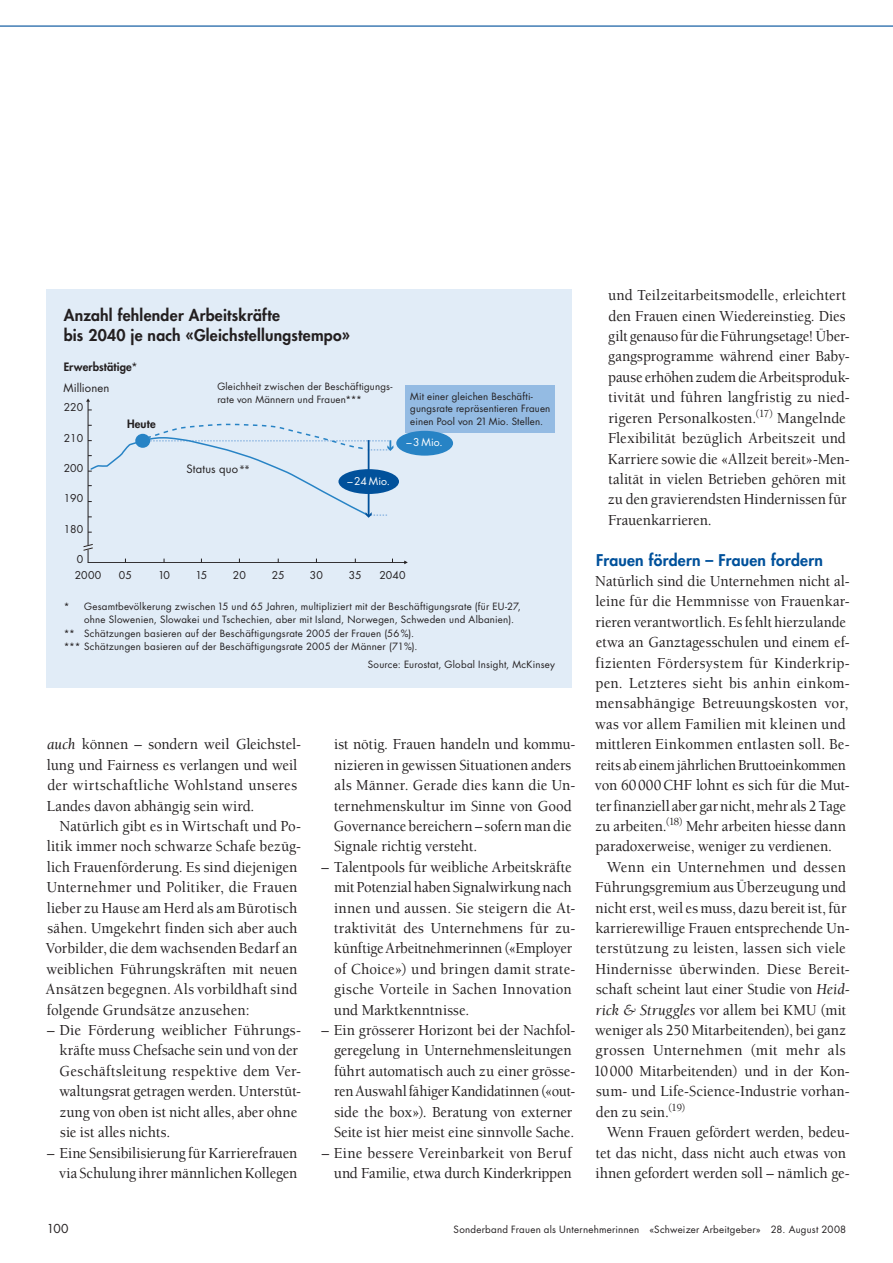
<style>
.page{position:relative;width:893px;height:1263px;background:#fff}
.page>*{position:absolute;margin:0;border:0;box-sizing:border-box;transform-origin:0 0}
.t1{font:500 15.75px/20.4px "Berkeley Std";color:#231f20;scale:.94 1}
.t2{font:500 15.75px/20.4px "Berkeley Std";color:#231f20;scale:.95 1}
.t3{font:500 15.75px/20.4px "Berkeley Std";color:#231f20;text-align:right;scale:.93 1}
.t4{font:800 15.75px/20.4px "Futura Std";letter-spacing:.015em;color:#231f20}
.t5{font:800 15.75px "Futura Std";letter-spacing:.015em;color:#01519b}
.t6{font:12px "Futura Std";color:#231f20}
.t7{font:11.25px "Futura Std";letter-spacing:.01em;color:#231f20}
.t8{font:800 11.25px "Futura Std";letter-spacing:.01em;color:#231f20}
.t9{font:10.5px "Futura Std";color:#231f20}
.t10{font:10.5px "Futura Std";letter-spacing:.005em;color:#fff}
.t11{font:9.75px/12.8px "Futura Std";letter-spacing:.02em;color:#231f20}
.s1{font-weight:400}
.s2{font-family:"Myriad"}
.s3{font-weight:400;font-style:italic}
</style>
<div class="page">
<hr style="left:0;top:26px;width:893px;height:1px;background:#01519b">
<div style="left:47px;top:289px;width:525px;height:399px;background:#e1ecf7"></div>
<div style="left:405px;top:386px;width:149px;height:47px;background:#94bbe3"></div>
<hr style="left:88px;top:562px;width:317px;height:1px;background:#231f20">
<hr style="left:88px;top:401px;width:1px;height:144px;background:#231f20">
<svg style="left:86px;top:398px;width:4px;height:4px"></svg>
<div style="left:338px;top:469px;width:61px;height:25px;background:#01519b;border-radius:50%"></div>
<div style="left:396px;top:431px;width:57px;height:25px;background:#2783c5;border-radius:50%"></div>
<svg style="left:88px;top:423px;width:305px;height:95px"></svg>
<svg style="left:83px;top:544px;width:10px;height:18px"></svg>
<p class="t4" style="left:64px;top:306px;width:287px">Anzahl fehlender Arbeitskräfte<br>bis 2040 je nach «Gleichstellungstempo»</p>
<p class="t8" style="left:64px;top:361px;width:76px">Erwerbstätige<span class="s1">*</span></p>
<p class="t7" style="left:64px;top:383px;width:47px">Millionen</p>
<p class="t9" style="left:64px;top:402px;width:21px">220</p>
<p class="t9" style="left:64px;top:433px;width:21px">210</p>
<p class="t9" style="left:64px;top:463px;width:21px">200</p>
<p class="t9" style="left:64px;top:494px;width:21px">190</p>
<p class="t9" style="left:64px;top:524px;width:21px">180</p>
<p class="t9" style="left:77px;top:554px;width:8px">0</p>
<p class="t8" style="left:127px;top:419px;width:30px">Heute</p>
<p class="t11" style="left:217px;top:381px;width:177px">Gleichheit zwischen der Beschäftigungs&shy;rate von Männern und Frauen***</p>
<p class="t7" style="left:187px;top:464px;width:64px">Status quo <span class="s2">**</span></p>
<p class="t10" style="left:347px;top:476px;width:44px">–24 Mio.</p>
<p class="t11" style="left:410px;top:390px;width:142px">Mit einer gleichen Beschäfti&shy;gungsrate repräsentieren Frauen einen Pool von 21 Mio. Stellen.</p>
<p class="t10" style="left:406px;top:437px;width:38px">–3 Mio.</p>
<p class="t9" style="left:75px;top:570px;width:28px">2000</p>
<p class="t9" style="left:119px;top:570px;width:14px">05</p>
<p class="t9" style="left:158px;top:570px;width:13px">10</p>
<p class="t9" style="left:196px;top:570px;width:13px">15</p>
<p class="t9" style="left:233px;top:570px;width:14px">20</p>
<p class="t9" style="left:272px;top:570px;width:14px">25</p>
<p class="t9" style="left:310px;top:570px;width:14px">30</p>
<p class="t9" style="left:349px;top:570px;width:14px">35</p>
<p class="t9" style="left:379px;top:570px;width:28px">2040</p>
<p class="t11" style="left:64px;top:601px;width:458px">* Gesamtbevölkerung zwischen 15 und 65 Jahren, multipliziert mit der Beschäftigungsrate (für EU-27,</p>
<p class="t11" style="left:84px;top:614px;width:431px">ohne Slowenien, Slowakei und Tschechien, aber mit Island, Norwegen, Schweden und Albanien).</p>
<p class="t11" style="left:64px;top:628px;width:352px">** Schätzungen basieren auf der Beschäftigungsrate 2005 der Frauen (56 %).</p>
<p class="t11" style="left:64px;top:641px;width:355px">*** Schätzungen basieren auf der Beschäftigungsrate 2005 der Männer (71 %).</p>
<p class="t11" style="left:368px;top:659px;width:189px">Source: Eurostat, Global Insight, McKinsey</p>
<p class="t1" style="left:47px;top:735px;width:272px"><span class="s3">auch</span> können – sondern weil Gleichstel&shy;lung und Fair ness es verlan gen und weil der wirtschaftliche Wohlstand unseres Landes davon abhängig sein wird.</p>
<p class="t1" style="left:46px;top:817px;width:273px;text-indent:14px">Natürlich gibt es in Wirtschaft und Po&shy;litik immer noch schwarze Schafe bezüg&shy;lich Frauenförderung. Es sind diejenigen Unternehmer und Politiker, die Frauen lieber zu Hause am Herd als am Bürotisch sähen. Umgekehrt finden sich aber auch Vorbilder, die dem wachsenden Bedarf an weiblichen Führungskräften mit neuen Ansätzen begegnen. Als vorbildhaft sind folgende Grundsätze anzusehen:</p>
<p class="t2" style="left:59px;top:1021px;width:256px;text-indent:-12px">– Die Förderung weiblicher Führungs&shy;kräfte muss Chefsache sein und von der Geschäftsleitung respektive dem Ver&shy;waltungsrat getragen werden. Unterstüt&shy;zung von oben ist nicht alles, aber ohne sie ist alles nichts.</p>
<p class="t3" style="left:47px;top:1143px;width:271px">– Eine Sensibilisierung für Karrierefrauen via Schulung ihrer männlichen Kollegen</p>
<p class="t1" style="left:334px;top:735px;width:258px">ist nötig. Frauen handeln und kommu&shy;nizieren in gewissen Situationen anders als Männer. Gerade dies kann die Un&shy;ternehmenskultur im Sinne von Good Governance bereichern – sofern man die Signale richtig versteht.</p>
<p class="t1" style="left:334px;top:858px;width:258px;text-indent:-12px">– Talentpools für weibliche Arbeitskräfte mit Potenzial haben Signalwirkung nach innen und aussen. Sie steigern die At&shy;traktivität des Unternehmens für zu&shy;künftige Arbeitnehmerinnen («Employer of Choice») und bringen damit strate&shy;gische Vorteile in Sachen Innovation und Marktkenntnisse.</p>
<p class="t1" style="left:334px;top:1021px;width:258px;text-indent:-12px">– Ein grösserer Horizont bei der Nachfol&shy;geregelung in Unternehmensleitungen führt automatisch auch zu einer grösse&shy;ren Aus wahl fähiger Kandidatinnen («out&shy;side the box»). Beratung von externer Seite ist hier meist eine sinnvolle Sache.</p>
<p class="t1" style="left:322px;top:1143px;width:268px;text-align:right">– Eine bessere Vereinbarkeit von Beruf und Familie, etwa durch Kinderkrippen</p>
<p class="t1" style="left:608px;top:286px;width:259px">und Teilzeitarbeitsmodelle, erleichtert den Frauen einen Wiedereinstieg. Dies gilt genauso für die Führungsetage! Über&shy;gangsprogramme während einer Baby&shy;pause erhöhen zudem die Arbeitsproduk&shy;tivität und führen langfristig zu nied&shy;rigeren Personalkosten.<sup>(17)</sup> Mangelnde Flexibilität bezüglich Arbeitszeit und Karriere sowie die «Allzeit bereit»-Men&shy;talität in vielen Betrieben gehören mit zu den gravierendsten Hindernissen für Frauenkarrieren.</p>
<p class="t5" style="left:596px;top:552px;width:228px">Frauen fördern – Frauen fordern</p>
<p class="t1" style="left:595px;top:572px;width:273px">Natürlich sind die Unternehmen nicht al&shy;leine für die Hemmnisse von Frauenkar&shy;rieren verantwortlich. Es fehlt hierzulande etwa an Ganztagesschulen und einem ef&shy;fizienten Fördersystem für Kinderkrip&shy;pen. Letzteres sieht bis anhin einkom&shy;mensabhängige Betreuungskosten vor, was vor allem Familien mit kleinen und mittleren Einkommen entlasten soll. Be&shy;reits ab einem jährlichen Bruttoeinkommen von 60 000 CHF lohnt es sich für die Mut&shy;ter finanziell aber gar nicht, mehr als 2 Tage zu arbeiten.<sup>(18)</sup> Mehr arbeiten hiesse dann paradoxerweise, weniger zu verdienen.</p>
<p class="t1" style="left:594px;top:858px;width:274px;text-indent:13px">Wenn ein Unternehmen und dessen Führungsgremium aus Überzeugung und nicht erst, weil es muss, dazu bereit ist, für karrierewillige Frauen entsprechende Un&shy;terstützung zu leisten, lassen sich viele Hindernisse überwinden. Diese Bereit&shy;schaft scheint laut einer Studie von <span class="s3">Heid&shy;rick &amp; Struggles</span> vor allem bei KMU (mit weniger als 250 Mitarbeitenden), bei ganz grossen Unternehmen (mit mehr als 10 000 Mitarbeitenden) und in der Kon&shy;sum- und Life-Science-Industrie vorhan&shy;den zu sein.<sup>(19)</sup></p>
<p class="t1" style="left:595px;top:1123px;width:272px;text-indent:12px">Wenn Frauen gefördert werden, bedeu&shy;tet das nicht, dass nicht auch etwas von ihnen gefordert werden soll – nämlich ge-</p>
<p class="t6" style="left:47px;top:1223px;width:23px">100</p>
<p class="t11" style="left:454px;top:1224px;width:394px">Sonderband Frauen als Unternehmerinnen «Schweizer Arbeitgeber» 28. August 2008</p>
</div>
